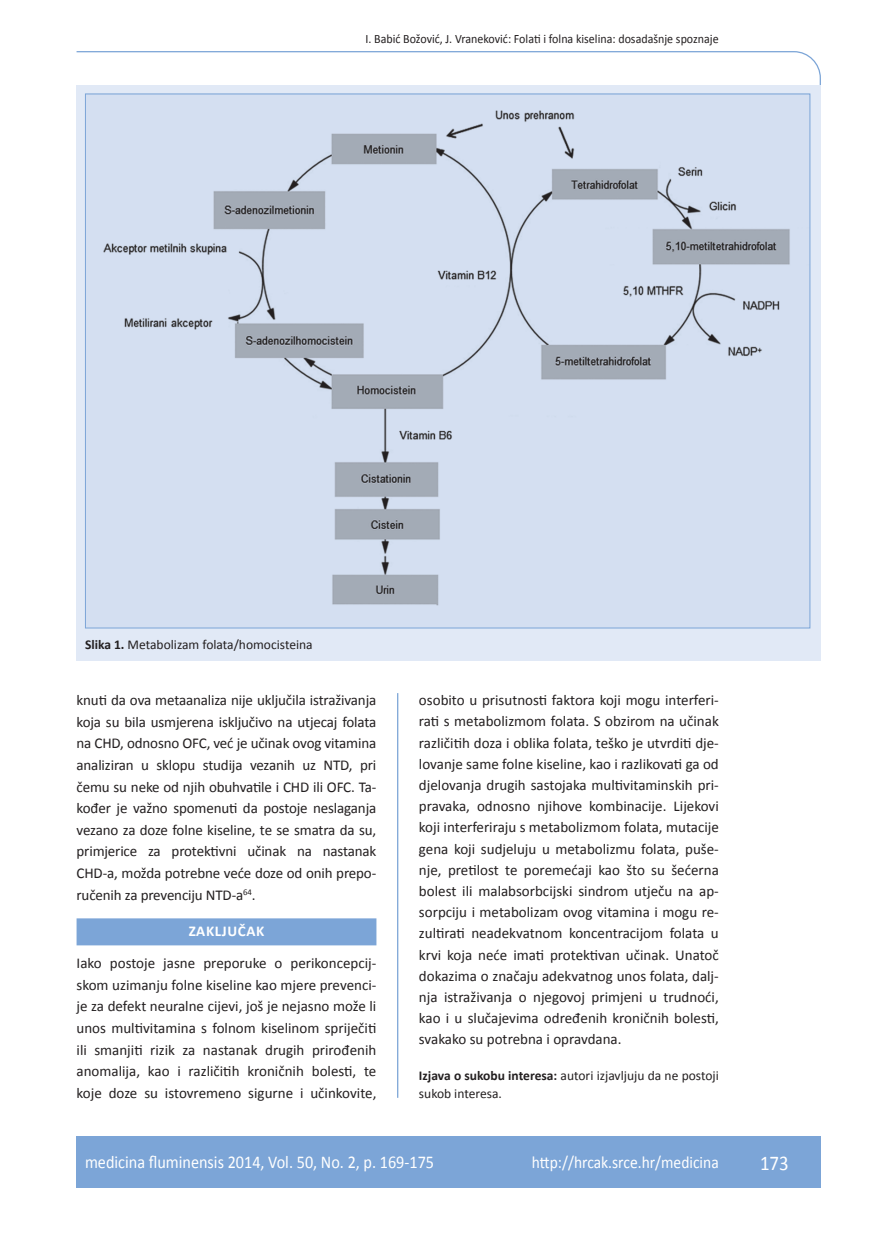
<style>
.page{position:relative;width:872px;height:1234px;background:#fff}
.page>*{position:absolute;margin:0;border:0;box-sizing:border-box;transform-origin:0 0}
.t1{font:21px "Calibri";color:#fff;scale:.9 1}
.t2{font:18px "Calibri";color:#fff;scale:.9 1}
.t3{font:17.25px "Calibri";color:#fff;scale:.9 1}
.t4{font:15px/21.1px "Calibri";letter-spacing:-.005em;color:#231f20;text-align:justify}
.t5{font:700 15px "Calibri";letter-spacing:.04em;color:#fff}
.t6{font:13.5px/18.1px "Calibri";color:#231f20}
.t7{font:12.75px "Calibri";color:#231f20;scale:.94 1}
.s1{font-weight:700}
</style>
<div class="page">
<svg style="left:76px;top:51px;width:745px;height:275px"></svg>
<hr style="left:397px;top:693px;width:1px;height:404px;background:#7ca5d7">
<div style="left:77px;top:1135px;width:744px;height:51px;background:#7ca5d7"></div>
<div style="left:77px;top:918px;width:299px;height:27px;background:#7ca5d7"></div>
<svg style="left:77px;top:85px;width:744px;height:575px;background:#dae4f3"></svg>
<img style="left:87px;top:96px;width:721px;height:530px">
<p class="t7" style="left:365px;top:30px;width:377px">I. Babić Božović, J. Vraneković: Folati i folna kiselina: dosadašnje spoznaje</p>
<p class="t6" style="left:85px;top:634px;width:229px"><span class="s1">Slika 1.</span> Metabolizam folata/homocisteina</p>
<p class="t4" style="left:77px;top:688px;width:301px;line-height:21.6px">knuti da ova metaanaliza nije uključila istraživanja koja su bila usmjerena isključivo na utjecaj folata na CHD, odnosno OFC, već je učinak ovog vitamina analiziran u sklopu studija vezanih uz NTD, pri čemu su neke od njih obuhvatile i CHD ili OFC. Ta&shy;kođer je važno spomenuti da postoje neslaganja vezano za doze folne kiseline, te se smatra da su, primjerice za protektivni učinak na nastanak CHD-a, možda potrebne veće doze od onih prepo&shy;ručenih za prevenciju NTD-a<sup>64</sup>.</p>
<p class="t5" style="left:189px;top:921px;width:77px">ZAKLJUČAK</p>
<p class="t4" style="left:77px;top:951px;width:301px;line-height:21.6px">Iako postoje jasne preporuke o perikoncepcij&shy;skom uzimanju folne kiseline kao mjere prevenci&shy;je za defekt neuralne cijevi, još je nejasno može li unos multivitamina s folnom kiselinom spriječiti ili smanjiti rizik za nastanak drugih prirođenih anomalija, kao i različitih kroničnih bolesti, te koje doze su istovremeno sigurne i učinkovite,</p>
<p class="t4" style="left:419px;top:688px;width:301px">osobito u prisutnosti faktora koji mogu interferi&shy;rati s metabolizmom folata. S obzirom na učinak različitih doza i oblika folata, teško je utvrditi dje&shy;lovanje same folne kiseline, kao i razlikovati ga od djelovanja drugih sastojaka multivitaminskih pri&shy;pravaka, odnosno njihove kombinacije. Lijekovi koji interferiraju s metabolizmom folata, mutacije gena koji sudjeluju u metabolizmu folata, puše&shy;nje, pretilost te poremećaji kao što su šećerna bolest ili malabsorbcijski sindrom utječu na ap&shy;sorpciju i metabolizam ovog vitamina i mogu re&shy;zultirati neadekvatnom koncentracijom folata u krvi koja neće imati protektivan učinak. Unatoč dokazima o značaju adekvatnog unos folata, dalj&shy;nja istraživanja o njegovoj primjeni u trudnoći, kao i u slučajevima određenih kroničnih bolesti, svakako su potrebna i opravdana.</p>
<p class="t6" style="left:419px;top:1065px;width:301px"><span class="s1">Izjava o sukobu interesa:</span> autori izjavljuju da ne postoji sukob interesa.</p>
<p class="t2" style="left:85px;top:1150px;width:389px">medicina fluminensis 2014, Vol. 50, No. 2, p. 169-175</p>
<p class="t3" style="left:532px;top:1151px;width:209px">http://hrcak.srce.hr/medicina</p>
<h1 class="t1" style="left:760px;top:1149px;width:33px">173</h1>
</div>
